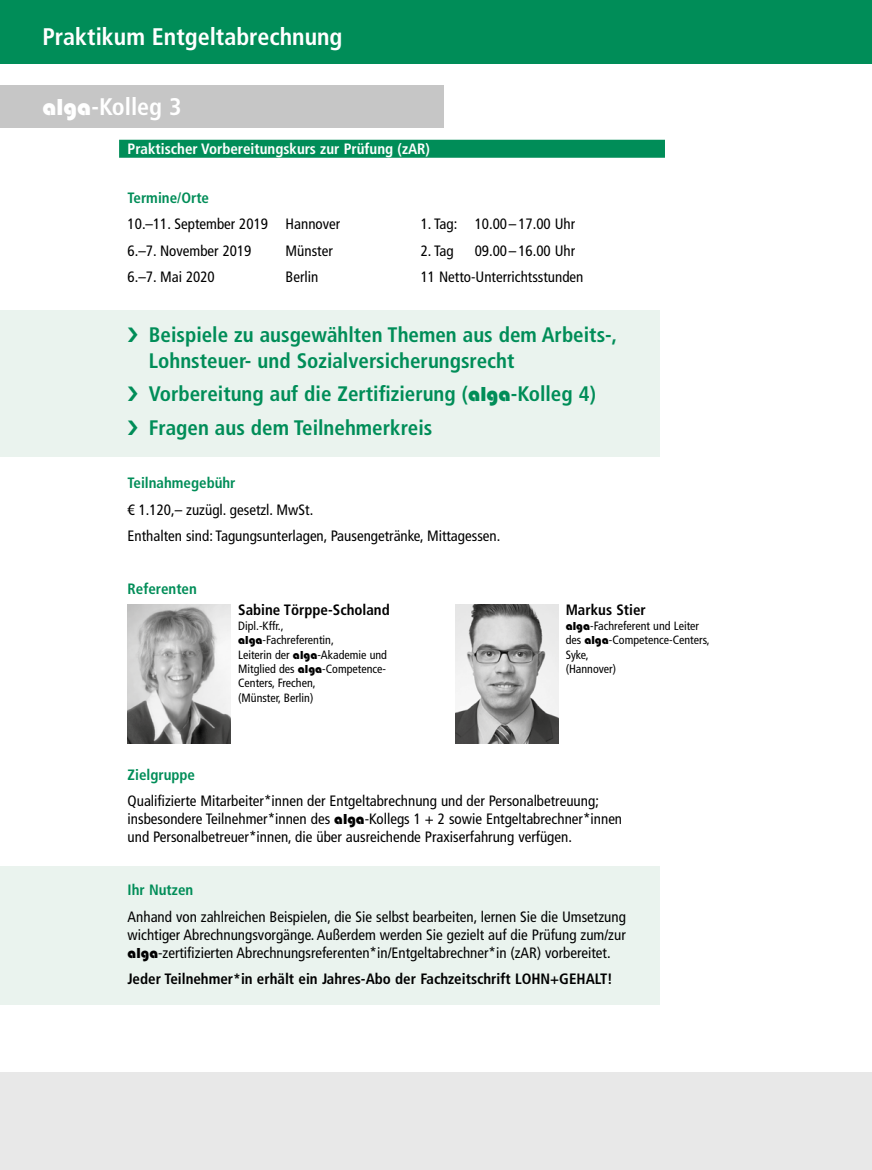
<style>
.page{position:relative;width:872px;height:1170px;background:#fff}
.page>*{position:absolute;margin:0;border:0;box-sizing:border-box;transform-origin:0 0}
.t1{font:700 condensed 24px "Frutiger LT";color:#fff}
.t2{font:700 condensed 21px/25.2px "Frutiger LT";color:#008d58}
.t3{font:condensed 15px/18px "Frutiger LT";color:#000}
.t4{font:700 condensed 15px "Frutiger LT";color:#000}
.t5{font:700 condensed 15px "Frutiger LT";color:#008d58}
.t6{font:700 condensed 15px "Frutiger LT";color:#fff}
.t7{font:condensed 12px/14.4px "Frutiger LT";color:#000}
.s1{font-family:"Blippo Black LT";font-weight:400;font-stretch:normal}
.s2{font-family:"Blippo Black LT";font-stretch:normal}
</style>
<div class="page">
<div style="left:0;top:310px;width:659px;height:146px;background:#eaf3ee"></div>
<div style="left:0;top:866px;width:659px;height:138px;background:#eaf3ee"></div>
<div style="left:0;top:1071px;width:872px;height:98px;background:#e8e8e8"></div>
<div style="left:119px;top:140px;width:546px;height:18px;background:#008d58"></div>
<div style="left:0;top:0;width:872px;height:64px;background:#008d58"></div>
<div style="left:0;top:85px;width:444px;height:42px;background:#c6c6c6"></div>
<img style="left:128px;top:604px;width:103px;height:139px">
<img style="left:455px;top:604px;width:103px;height:139px">
<h1 class="t1" style="left:43px;top:23px;width:301px">Praktikum Entgeltabrechnung</h1>
<h1 class="t1" style="left:43px;top:92px;width:140px"><span class="s1">alga</span>-Kolleg 3</h1>
<p class="t6" style="left:128px;top:140px;width:304px">Praktischer Vorbereitungskurs zur Prüfung (zAR)</p>
<p class="t5" style="left:128px;top:188px;width:83px">Termine/Orte</p>
<p class="t3" style="left:128px;top:215px;width:214px">10.–11. September 2019 Hannover</p>
<p class="t3" style="left:421px;top:215px;width:156px">1. Tag: 10.00 – 17.00 Uhr</p>
<p class="t3" style="left:128px;top:241px;width:125px">6.–7. November 2019</p>
<p class="t3" style="left:286px;top:241px;width:49px">Münster</p>
<p class="t3" style="left:421px;top:241px;width:35px">2. Tag</p>
<p class="t3" style="left:475px;top:241px;width:102px">09.00–16.00 Uhr</p>
<p class="t3" style="left:128px;top:268px;width:89px">6.–7. Mai 2020</p>
<p class="t3" style="left:286px;top:268px;width:34px">Berlin</p>
<p class="t3" style="left:421px;top:268px;width:164px">11 Netto-Unterrichtsstunden</p>
<h2 class="t2" style="left:149px;top:322px;width:470px">Beispiele zu ausgewählten Themen aus dem Arbeits-,<br>Lohnsteuer- und Sozialversicherungsrecht</h2>
<h2 class="t2" style="left:149px;top:377px;width:448px;line-height:33.8px">Vorbereitung auf die Zertifizierung (<span class="s1">alga</span>-Kolleg 4)<br>Fragen aus dem Teilnehmerkreis</h2>
<p class="t5" style="left:128px;top:474px;width:109px">Teilnahmegebühr</p>
<p class="t3" style="left:128px;top:496px;width:374px;line-height:26.5px">€ 1.120,– zuzügl. gesetzl. MwSt.<br>Enthalten sind: Tagungsunterlagen, Pausengetränke, Mittagessen.</p>
<p class="t5" style="left:128px;top:580px;width:71px">Referenten</p>
<p class="t4" style="left:238px;top:601px;width:153px">Sabine Törppe-Scholand</p>
<p class="t7" style="left:238px;top:618px;width:150px">Dipl.-Kffr.,<br><span class="s2">alga</span>-Fachreferentin,<br>Leiterin der <span class="s2">alga</span>-Akademie und<br>Mitglied des <span class="s2">alga</span>-Competence-<br>Centers, Frechen,<br>(Münster, Berlin)</p>
<p class="t4" style="left:566px;top:601px;width:82px">Markus Stier</p>
<p class="t7" style="left:566px;top:618px;width:145px"><span class="s2">alga</span>-Fachreferent und Leiter des <span class="s2">alga</span>-Competence-Centers,<br>Syke,<br>(Hannover)</p>
<p class="t5" style="left:128px;top:765px;width:69px">Zielgruppe</p>
<p class="t3" style="left:128px;top:792px;width:496px">Qualifizierte Mitarbeiter*innen der Entgeltabrechnung und der Personalbetreuung; insbesondere Teilnehmer*innen des <span class="s2">alga</span>-Kollegs 1 + 2 sowie Entgeltabrechner*innen und Personalbetreuer*innen, die über ausreichende Praxiserfahrung verfügen.</p>
<p class="t5" style="left:128px;top:881px;width:67px">Ihr Nutzen</p>
<p class="t3" style="left:128px;top:907px;width:500px;text-align:justify">Anhand von zahlreichen Beispielen, die Sie selbst bearbeiten, lernen Sie die Umsetzung wichtiger Abrechnungsvorgänge. Außerdem werden Sie gezielt auf die Prüfung zum/zur <span class="s2">alga</span>-zertifizierten Abrechnungsreferenten*in/Entgeltabrechner*in (zAR) vorbereitet.</p>
<p class="t4" style="left:128px;top:970px;width:487px">Jeder Teilnehmer*in erhält ein Jahres-Abo der Fachzeitschrift LOHN+GEHALT!</p>
</div>
